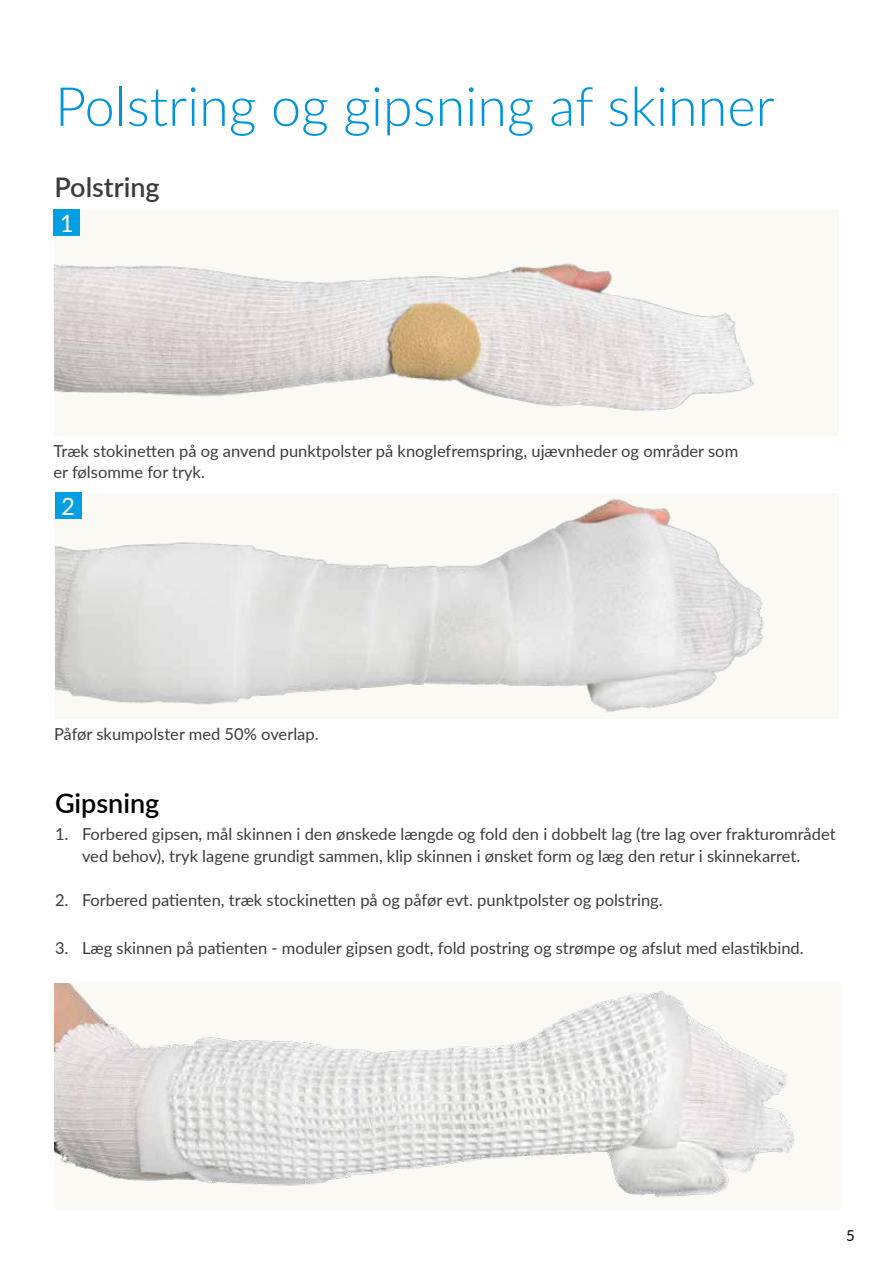
<style>
.page{position:relative;width:893px;height:1263px;background:#fff}
.page>*{position:absolute;margin:0;border:0;box-sizing:border-box;transform-origin:0 0}
.t1{font:300 54px "Lato";color:#0095db}
.t2{font:600 27px "Lato";color:#3c3c3b}
.t3{font:600 27px "Lato";color:#000}
.t4{font:24px "Lato";color:#fff}
.t5{font:16.5px/21.8px "Lato";color:#3c3c3b;text-align:center}
.t6{font:15px "Lato";color:#000}
</style>
<div class="page">
<div style="left:55px;top:983px;width:785px;height:226px;background:#fbf9f3"></div>
<div style="left:55px;top:210px;width:784px;height:225px;background:#fbf9f3"></div>
<div style="left:55px;top:493px;width:784px;height:225px;background:#fbf9f3"></div>
<img style="left:54px;top:983px;width:741px;height:215px">
<img style="left:54px;top:236px;width:700px;height:199px">
<img style="left:55px;top:492px;width:734px;height:227px">
<div style="left:54px;top:209px;width:26px;height:27px;background:#009fe3"></div>
<div style="left:55px;top:492px;width:26px;height:27px;background:#009fe3"></div>
<h1 class="t1" style="left:55px;top:69px;width:721px">Polstring og gipsning af skinner</h1>
<h2 class="t2" style="left:54px;top:167px;width:107px">Polstring</h2>
<h3 class="t4" style="left:60px;top:206px;width:15px">1</h3>
<p class="t5" style="left:54px;top:439px;width:686px;text-align:left">Træk stokinetten på og anvend punktpolster på knoglefremspring, ujævnheder og områder som er følsomme for tryk.</p>
<h3 class="t4" style="left:61px;top:489px;width:15px">2</h3>
<p class="t5" style="left:54px;top:723px;width:266px">Påfør skumpolster med 50% overlap.</p>
<h2 class="t3" style="left:55px;top:784px;width:106px">Gipsning</h2>
<p class="t5" style="left:55px;top:823px;width:782px">1. Forbered gipsen, mål skinnen i den ønskede længde og fold den i dobbelt lag (tre lag over frakturområdet ved behov), tryk lagene grundigt sammen, klip skinnen i ønsket form og læg den retur i skinnekarret.</p>
<p class="t5" style="left:55px;top:888px;width:609px">2. Forbered patienten, træk stockinetten på og påfør evt. punktpolster og polstring.</p>
<p class="t5" style="left:55px;top:937px;width:750px">3. Læg skinnen på patienten - moduler gipsen godt, fold postring og strømpe og afslut med elastikbind.</p>
<p class="t6" style="left:846px;top:1224px;width:10px">5</p>
</div>
